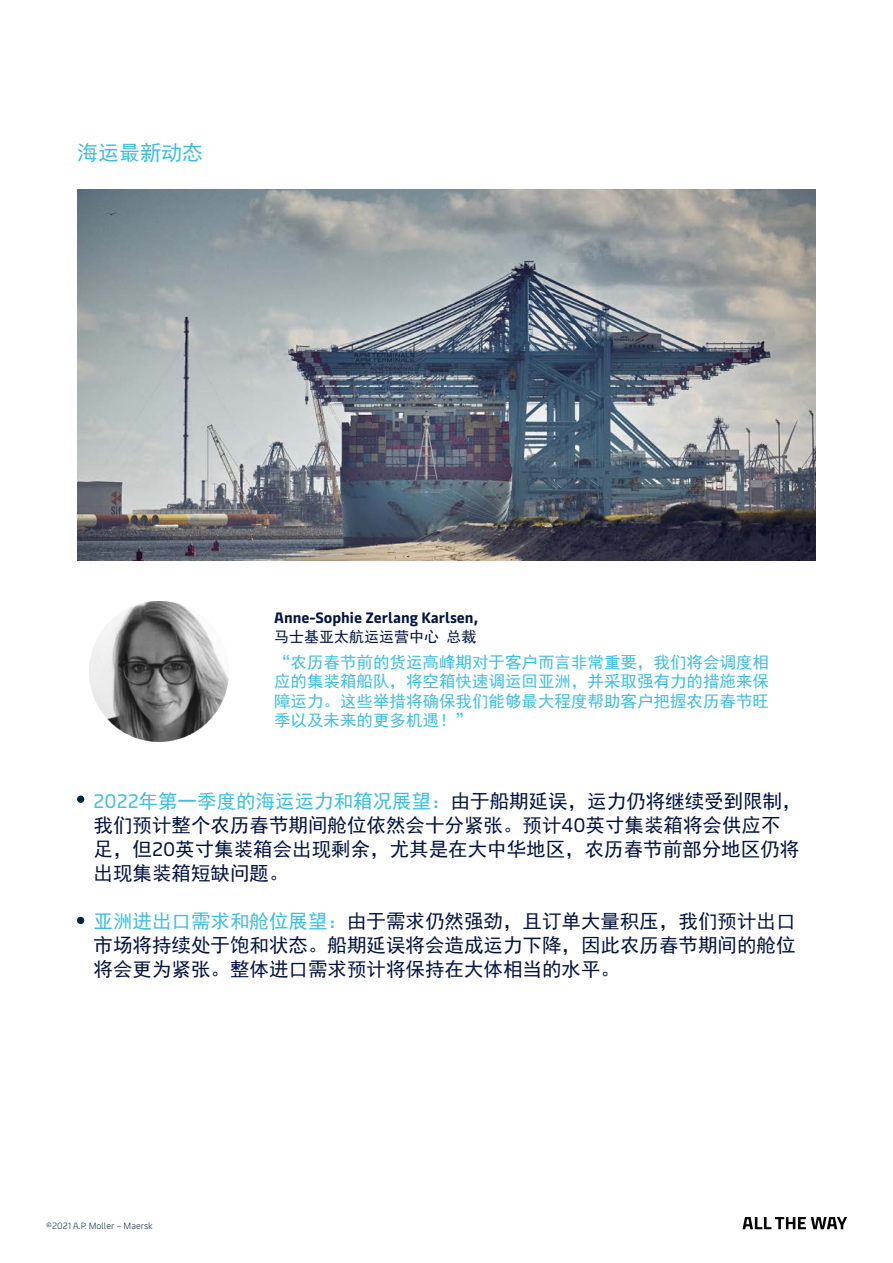
<style>
.page{position:relative;width:893px;height:1263px;background:#fff}
.page>*{position:absolute;margin:0;border:0;box-sizing:border-box;transform-origin:0 0}
.Paragraph_Heading{font:21px "Sim Hei";color:#3ebce1}
.Sub_heading_copy{font:19.5px/24px "Sim Hei";color:#001340}
.Sub_heading_copy-2{font:16.5px/19.5px "Sim Hei";color:#3cbee2;text-align:justify}
.Sub_heading_copy-3{font:700 15px "Maersk Text";color:#001340}
.Sub_heading_copy-4{font:15px "Sim Hei";color:#001340}
.Maersk_Introduction{font:300 9px "Maersk Text";color:#00233d}
.s1{font-family:"Maersk Text";color:#3cbee2}
.s2{color:#3cbee2}
.s3{font-family:"Maersk Text"}
</style>
<div class="page">
<img style="left:77px;top:190px;width:739px;height:370px">
<div style="left:77px;top:795px;width:7px;height:8px;background:#00243d;border-radius:50%"></div>
<div style="left:77px;top:917px;width:7px;height:7px;background:#00243d;border-radius:50%"></div>
<svg style="left:743px;top:1217px;width:104px;height:12px"></svg>
<img style="left:89px;top:602px;width:140px;height:139px">
<p class="Paragraph_Heading" style="left:77px;top:142px;width:128px">海运最新动态</p>
<p class="Sub_heading_copy-3" style="left:274px;top:605px;width:206px">Anne-Sophie Zerlang Karlsen,</p>
<p class="Sub_heading_copy-4" style="left:274px;top:629px;width:204px">马士基亚太航运运营中心 总裁</p>
<p class="Sub_heading_copy-2" style="left:274px;top:652px;width:496px">“农历春节前的货运高峰期对于客户而言非常重要，我们将会调度相应的集装箱船队，将空箱快速调运回亚洲，并采取强有力的措施来保障运力。这些举措将确保我们能够最大程度帮助客户把握农历春节旺季以及未来的更多机遇！”</p>
<p class="Sub_heading_copy" style="left:94px;top:789px;width:710px"><span class="s1">2022</span><span class="s2">年第一季度的海运运力和箱况展望：</span>由于船期延误，运力仍将继续受到限制，我们预计整个农历春节期间舱位依然会十分紧张。预计<span class="s3">40</span>英寸集装箱将会供应不足，但<span class="s3">20</span>英寸集装箱会出现剩余，尤其是在大中华地区，农历春节前部分地区仍将出现集装箱短缺问题。</p>
<p class="Sub_heading_copy" style="left:94px;top:909px;width:703px;text-align:justify"><span class="s2">亚洲进出口需求和舱位展望：</span>由于需求仍然强劲，且订单大量积压，我们预计出口市场将持续处于饱和状态。船期延误将会造成运力下降，因此农历春节期间的舱位将会更为紧张。整体进口需求预计将保持在大体相当的水平。</p>
<p class="Maersk_Introduction" style="left:46px;top:1218px;width:108px">©2021 A.P. Moller – Maersk</p>
</div>
